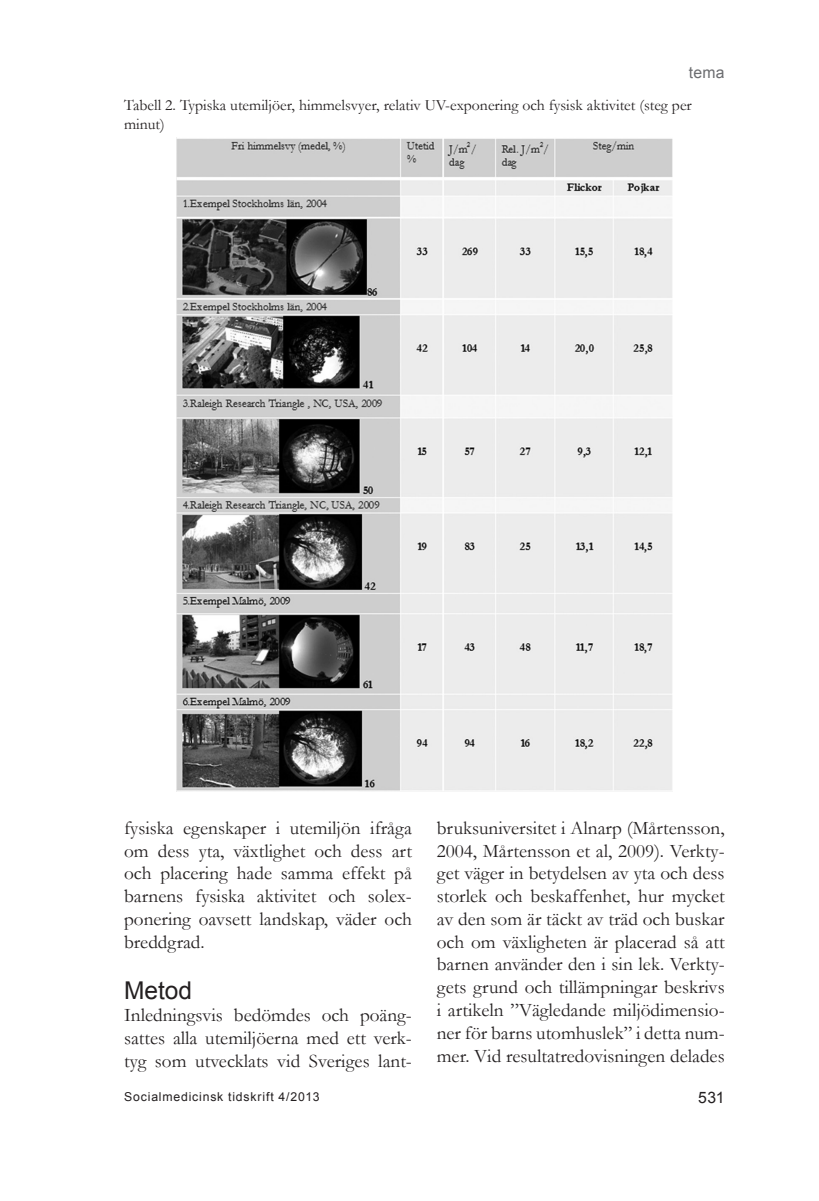
<style>
.page{position:relative;width:819px;height:1201px;background:#fff}
.page>*{position:absolute;margin:0;border:0;box-sizing:border-box;transform-origin:0 0}
.t1{font:24.5px "Arial";color:#231f20}
.t2{font:19.25px/22.8px "Garamond";color:#231f20;text-align:justify}
.t3{font:15.75px/19.2px "Garamond";color:#231f20}
.t4{font:15.75px "Arial";color:#6c6d70}
.t5{font:15.75px "Arial";color:#231f20}
.t6{font:12.25px "Arial";letter-spacing:.065em;color:#231f20}
</style>
<div class="page">
<img style="left:176px;top:137px;width:496px;height:654px">
<p class="t4" style="left:689px;top:62px;width:37px">tema</p>
<p class="t3" style="left:124px;top:95px;width:569px">Tabell 2. Typiska utemiljöer, himmelsvyer, relativ UV-exponering och fysisk aktivitet (steg per minut)</p>
<p class="t2" style="left:124px;top:816px;width:289px">fysiska egenskaper i utemiljön ifråga om dess yta, växtlighet och dess art och placering hade samma effekt på barnens fysiska aktivitet och solex&shy;ponering oavsett landskap, väder och breddgrad.</p>
<p class="t1" style="left:124px;top:973px;width:70px">Metod</p>
<p class="t2" style="left:124px;top:1003px;width:289px">Inledningsvis bedömdes och poäng&shy;sattes alla utemiljöerna med ett verk&shy;tyg som utvecklats vid Sveriges lant-</p>
<p class="t2" style="left:437px;top:816px;width:289px">bruksuniversitet i Alnarp (Mårtensson, 2004, Mårtensson et al, 2009). Verkty&shy;get väger in betydelsen av yta och dess storlek och beskaffenhet, hur mycket av den som är täckt av träd och buskar och om växligheten är placerad så att barnen använder den i sin lek. Verkty&shy;gets grund och tillämpningar beskrivs i artikeln ”Vägledande miljödimensio&shy;ner för barns utomhuslek” i detta num&shy;mer. Vid resultatredovisningen delades</p>
<p class="t6" style="left:124px;top:1088px;width:197px">Socialmedicinsk tidskrift 4/2013</p>
<p class="t5" style="left:698px;top:1087px;width:28px">531</p>
</div>
